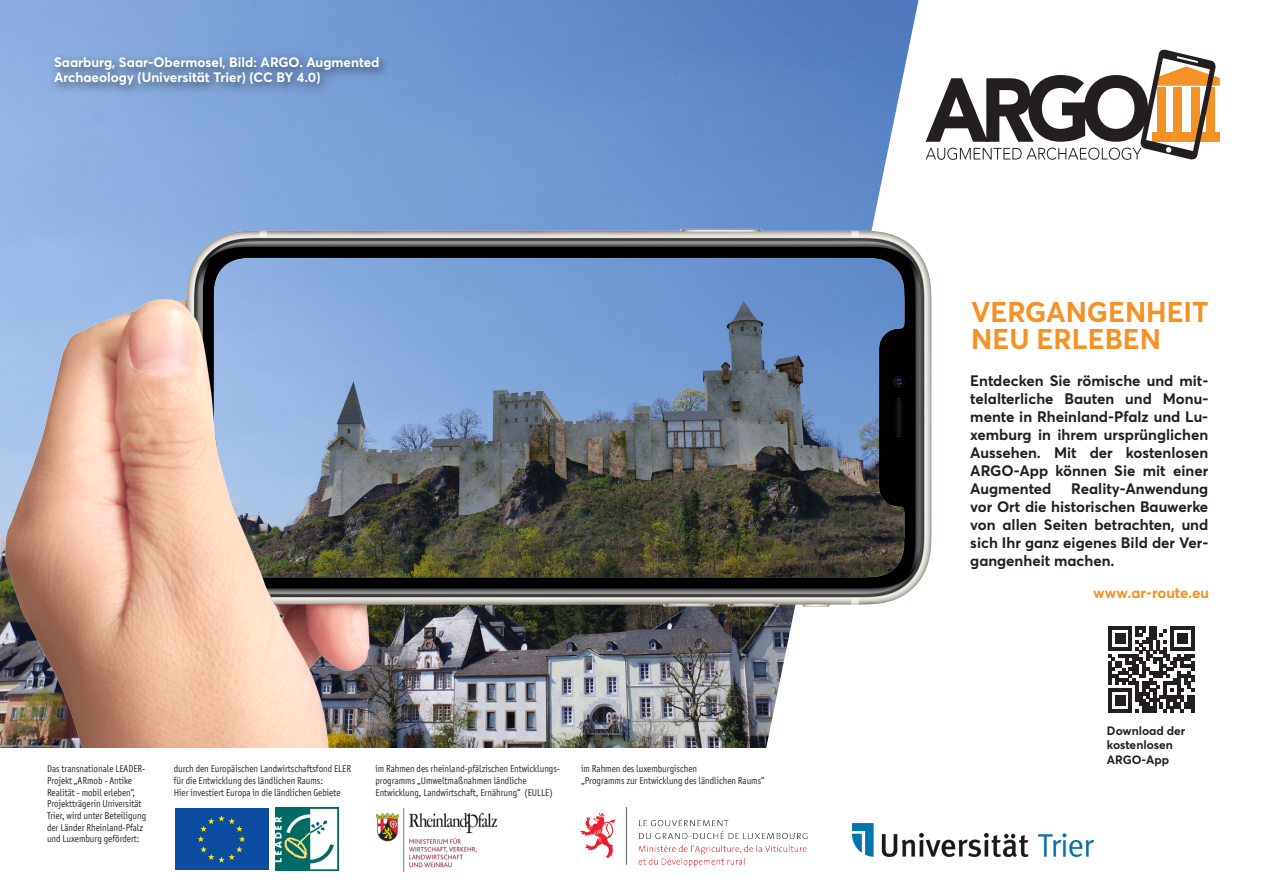
<style>
.page{position:relative;width:1263px;height:893px;background:#fff}
.page>*{position:absolute;margin:0;border:0;box-sizing:border-box;transform-origin:0 0}
.t1{font:700 28.2px/27.2px "Averta Std CY";color:#f49225}
.t2{font:700 15px/18px "Averta Std CY";color:#231f20;text-align:justify}
.t3{font:700 15px "Averta Std CY";color:#f49225}
.t4{font:700 13.5px/15px "Averta Std CY";color:#fff}
.t5{font:700 12px/14.4px "Averta Std CY";color:#231f20}
.t6{font:9.75px/11.7px "Axel";color:#231f20}
</style>
<div class="page">
<img style="left:0;top:0;width:918px;height:221px">
<img style="left:0;top:221px;width:932px;height:527px">
<svg style="left:926px;top:49px;width:294px;height:111px"></svg>
<img style="left:580px;top:807px;width:228px;height:60px">
<div style="left:175px;top:808px;width:94px;height:62px;background:#0d4da1"></div>
<svg style="left:198px;top:815px;width:47px;height:48px"></svg>
<img style="left:275px;top:808px;width:63px;height:62px">
<img style="left:376px;top:808px;width:121px;height:64px">
<img style="left:852px;top:823px;width:241px;height:34px">
<div style="left:49px;top:52px;width:342px;height:45px;background:#231f20;opacity:.75"></div>
<svg style="left:1108px;top:626px;width:86px;height:86px"></svg>
<h3 class="t4" style="left:54px;top:54px;width:327px">Saarburg, Saar-Obermosel, Bild: ARGO. Augmented<br>Archaeology (Universität Trier) (CC BY 4.0)</h3>
<p class="t6" style="left:47px;top:763px;width:101px">Das transnationale LEADER-<br>Projekt „ARmob - Antike<br>Realität - mobil erleben“,<br>Projektträgerin Universität<br>Trier, wird unter Beteiligung der Länder Rheinland-Pfalz und Luxemburg gefördert:</p>
<p class="t6" style="left:174px;top:763px;width:179px">durch den Europäischen Landwirtschaftsfond ELER für die Entwicklung des ländlichen Raums:<br>Hier investiert Europa in die ländlichen Gebiete</p>
<p class="t6" style="left:376px;top:763px;width:186px">im Rahmen des rheinland-pfälzischen Entwicklungs&shy;programms „Umweltmaßnahmen ländliche<br>Entwicklung, Landwirtschaft, Ernährung“ (EULLE)</p>
<p class="t6" style="left:581px;top:763px;width:185px">im Rahmen des luxemburgischen<br>„Programms zur Entwicklung des ländlichen Raums“</p>
<h1 class="t1" style="left:971px;top:297px;width:239px">VERGANGENHEIT<br>NEU ERLEBEN</h1>
<h2 class="t2" style="left:970px;top:371px;width:239px">Entdecken Sie römische und mit&shy;telalterliche Bauten und Monu&shy;mente in Rheinland-Pfalz und Lu&shy;xemburg in ihrem ursprünglichen Aussehen. Mit der kostenlosen ARGO-App können Sie mit einer Augmented</h2>
<h2 class="t2" style="left:970px;top:479px;width:239px;text-indent:101px">Reality-Anwendung vor Ort die historischen Bauwerke von allen Seiten betrachten, und sich Ihr ganz eigenes Bild der Ver&shy;gangenheit machen.</h2>
<h2 class="t3" style="left:1093px;top:582px;width:117px">www.ar-route.eu</h2>
<p class="t5" style="left:1107px;top:723px;width:80px">Download der kostenlosen<br>ARGO-App</p>
</div>
